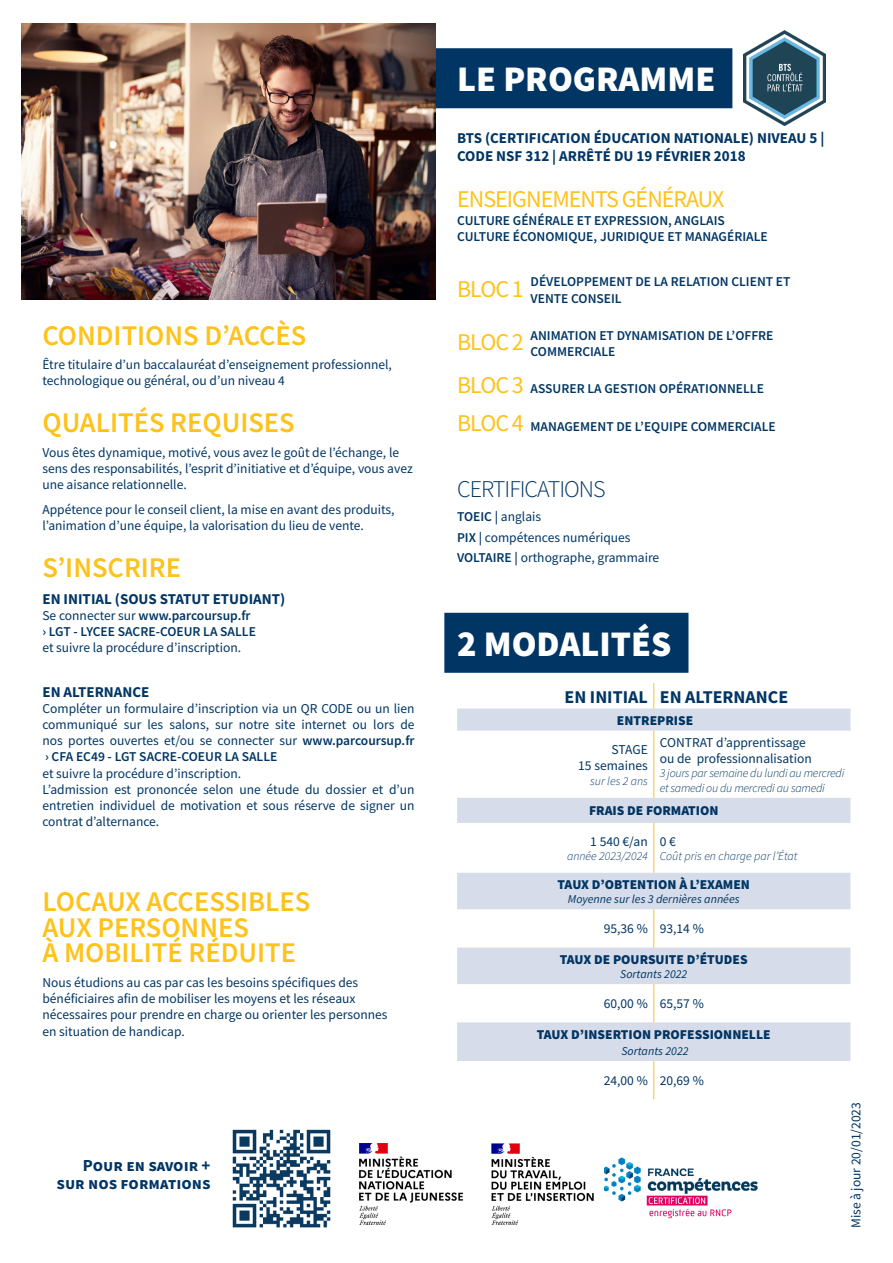
<style>
.page{position:relative;width:893px;height:1263px;background:#fff}
.page>*{position:absolute;margin:0;border:0;box-sizing:border-box;transform-origin:0 0}
.t1{font:900 36px "Source Sans Pro";color:#fff}
.TITRE_COULEUR{font:600 28.5px/25.5px "Source Sans Pro";color:#fec21a}
.Titre_blanc{font:600 28.5px "Source Sans Pro";color:#fec21a}
.Titre_fin{font:24px "Source Sans Pro";letter-spacing:-.04em;color:#fec21a}
.Titre_fin-2{font:300 24px "Source Sans Pro";letter-spacing:-.04em;color:#003564}
.Titre_gras{font:700 18px "Source Sans Pro";color:#003564}
.t2{font:700 16.8px "Source Sans Pro";color:#003564}
.Titre_gras-2{font:700 15px/18px "Source Sans Pro";color:#003564}
.Corps_de_texte{font:13.5px/16.2px "Source Sans Pro";color:#003564}
.Titre_fin-3{font:600 13.5px/16.2px "Source Sans Pro";color:#003564}
.Corps_de_texte-2{font:900 13.5px "Source Sans Pro";color:#003564}
.Corps_de_texte-3{font:italic 300 12px/14.4px "Source Sans Pro";letter-spacing:-.02em;color:#003564}
.Corps_de_texte-4{font:italic 12px "Source Sans Pro";color:#003564}
.Corps_de_texte-5{font:italic 300 12px "Source Sans Pro";color:#003564}
.s1{font-weight:400}
.s2{font-weight:600}
.s3{font-weight:400;font-size:24px;color:#fec21a}
</style>
<div class="page">
<div style="left:393px;top:48px;width:339px;height:60px;background:#003564"></div>
<div style="left:444px;top:613px;width:244px;height:60px;background:#003564"></div>
<svg style="left:457px;top:708px;width:393px;height:353px"></svg>
<svg style="left:653px;top:683px;width:1px;height:25px"></svg>
<hr style="left:653px;top:731px;width:1px;height:67px;background:#fec21a">
<hr style="left:653px;top:823px;width:1px;height:50px;background:#fec21a">
<hr style="left:653px;top:909px;width:1px;height:38px;background:#fec21a">
<hr style="left:653px;top:984px;width:1px;height:38px;background:#fec21a">
<hr style="left:653px;top:1061px;width:1px;height:38px;background:#fec21a">
<img style="left:21px;top:23px;width:415px;height:277px">
<img style="left:604px;top:1157px;width:154px;height:62px">
<img style="left:232px;top:1129px;width:99px;height:99px">
<img style="left:491px;top:1143px;width:103px;height:82px">
<img style="left:360px;top:1143px;width:103px;height:82px">
<img style="left:743px;top:31px;width:82px;height:94px">
<p class="Titre_blanc" style="left:42px;top:316px;width:265px">CONDITIONS D’ACCÈS</p>
<p class="Corps_de_texte" style="left:42px;top:357px;width:351px">Être titulaire d’un baccalauréat d’enseignement professionnel, technologique ou général, ou d’un niveau 4</p>
<p class="TITRE_COULEUR" style="left:42px;top:410px;width:254px">QUALITÉS REQUISES</p>
<p class="Corps_de_texte" style="left:42px;top:444px;width:372px">Vous êtes dynamique, motivé, vous avez le goût de l’échange, le sens des responsabilités, l’esprit d’initiative et d’équipe, vous avez une aisance relationnelle.</p>
<p class="Corps_de_texte" style="left:42px;top:501px;width:354px">Appétence pour le conseil client, la mise en avant des produits, l’animation d’une équipe, la valorisation du lieu de vente.</p>
<p class="Titre_blanc" style="left:42px;top:549px;width:140px">S’INSCRIRE</p>
<p class="Titre_gras-2" style="left:42px;top:589px;width:244px">EN INITIAL (SOUS STATUT ETUDIANT)</p>
<p class="Titre_fin-3" style="left:42px;top:607px;width:215px"><span class="s1">Se connecter sur</span> www.parcoursup.fr › LGT - LYCEE SACRE-COEUR LA SALLE</p>
<p class="Corps_de_texte" style="left:42px;top:639px;width:200px">et suivre la procédure d’inscription.</p>
<p class="Titre_gras-2" style="left:42px;top:682px;width:109px">EN ALTERNANCE</p>
<p class="Corps_de_texte" style="left:42px;top:700px;width:374px;text-align:justify">Compléter un formulaire d’inscription via un QR CODE ou un lien communiqué sur les salons, sur notre site internet ou lors de nos portes ouvertes et/ou se connecter sur <span class="s2">www.parcoursup.fr › CFA EC49 - LGT SACRE-COEUR LA SALLE</span></p>
<p class="Corps_de_texte" style="left:42px;top:765px;width:200px">et suivre la procédure d’inscription.</p>
<p class="Corps_de_texte" style="left:42px;top:781px;width:374px;text-align:justify">L’admission est prononcée selon une étude du dossier et d’un entretien individuel de motivation et sous réserve de signer un contrat d’alternance.</p>
<p class="TITRE_COULEUR" style="left:42px;top:889px;width:269px">LOCAUX ACCESSIBLES<br>AUX PERSONNES<br>À MOBILITÉ RÉDUITE</p>
<p class="Corps_de_texte" style="left:42px;top:974px;width:347px">Nous étudions au cas par cas les besoins spécifiques des bénéficiaires afin de mobiliser les moyens et les réseaux nécessaires pour prendre en charge ou orienter les personnes en situation de handicap.</p>
<p class="t2" style="left:83px;top:1154px;width:129px">Pour en savoir +</p>
<p class="t2" style="left:57px;top:1172px;width:156px">sur nos formations</p>
<p class="t1" style="left:457px;top:54px;width:260px">LE PROGRAMME</p>
<p class="Titre_gras-2" style="left:457px;top:129px;width:369px">BTS (CERTIFICATION ÉDUCATION NATIONALE) NIVEAU 5 |<br>CODE NSF 312 | ARRÊTÉ DU 19 FÉVRIER 2018</p>
<p class="Titre_fin" style="left:457px;top:184px;width:269px">ENSEIGNEMENTS GÉNÉRAUX</p>
<p class="Titre_fin-3" style="left:457px;top:212px;width:269px">CULTURE GÉNÉRALE ET EXPRESSION, ANGLAIS</p>
<p class="Titre_fin-3" style="left:457px;top:229px;width:312px">CULTURE ÉCONOMIQUE, JURIDIQUE ET MANAGÉRIALE</p>
<p class="Titre_fin-3" style="left:531px;top:274px;width:262px;text-indent:-73px"><span class="s3">BLOC 1</span> DÉVELOPPEMENT DE LA RELATION CLIENT ET<br>VENTE CONSEIL</p>
<p class="Titre_fin-3" style="left:531px;top:327px;width:244px;text-indent:-73px"><span class="s3">BLOC 2</span> ANIMATION ET DYNAMISATION DE L’OFFRE<br>COMMERCIALE</p>
<p class="Titre_fin-3" style="left:457px;top:381px;width:308px"><span class="s3">BLOC 3</span> ASSURER LA GESTION OPÉRATIONNELLE</p>
<p class="Titre_fin-3" style="left:457px;top:418px;width:320px"><span class="s3">BLOC 4</span> MANAGEMENT DE L’EQUIPE COMMERCIALE</p>
<p class="Titre_fin-2" style="left:457px;top:474px;width:150px">CERTIFICATIONS</p>
<p class="Corps_de_texte" style="left:457px;top:509px;width:86px"><span class="s2">TOEIC |</span> anglais</p>
<p class="Corps_de_texte" style="left:457px;top:529px;width:175px"><span class="s2">PIX |</span> compétences numériques</p>
<p class="Corps_de_texte" style="left:457px;top:550px;width:204px"><span class="s2">VOLTAIRE |</span> orthographe, grammaire</p>
<p class="t1" style="left:457px;top:619px;width:216px">2 MODALITÉS</p>
<p class="Titre_gras" style="left:564px;top:684px;width:85px">EN INITIAL</p>
<p class="Titre_gras" style="left:660px;top:684px;width:130px">EN ALTERNANCE</p>
<p class="Corps_de_texte-2" style="left:617px;top:711px;width:78px">ENTREPRISE</p>
<p class="Corps_de_texte" style="left:578px;top:741px;width:71px;text-align:right">STAGE<br>15 semaines</p>
<p class="Corps_de_texte-5" style="left:590px;top:773px;width:59px">sur les 2 ans</p>
<p class="Corps_de_texte" style="left:660px;top:734px;width:153px">CONTRAT d’apprentissage ou de professionnalisation</p>
<p class="Corps_de_texte-3" style="left:660px;top:766px;width:186px">3 jours par semaine du lundi au mercredi et samedi ou du mercredi au samedi</p>
<p class="Corps_de_texte-2" style="left:589px;top:802px;width:131px">FRAIS DE FORMATION</p>
<p class="Corps_de_texte" style="left:590px;top:833px;width:59px">1 540 €/an</p>
<p class="Corps_de_texte-5" style="left:567px;top:849px;width:82px">année 2023/2024</p>
<p class="Corps_de_texte" style="left:660px;top:833px;width:18px">0 €</p>
<p class="Corps_de_texte-5" style="left:660px;top:849px;width:139px">Coût pris en charge par l’État</p>
<p class="Corps_de_texte-2" style="left:558px;top:875px;width:194px">TAUX D’OBTENTION À L’EXAMEN</p>
<p class="Corps_de_texte-4" style="left:568px;top:892px;width:173px">Moyenne sur les 3 dernières années</p>
<p class="Corps_de_texte" style="left:604px;top:921px;width:46px">95,36 %</p>
<p class="Corps_de_texte" style="left:660px;top:921px;width:46px">93,14 %</p>
<p class="Corps_de_texte-2" style="left:560px;top:950px;width:189px">TAUX DE POURSUITE D’ÉTUDES</p>
<p class="Corps_de_texte-4" style="left:620px;top:966px;width:69px">Sortants 2022</p>
<p class="Corps_de_texte" style="left:604px;top:996px;width:46px">60,00 %</p>
<p class="Corps_de_texte" style="left:660px;top:996px;width:46px">65,57 %</p>
<p class="Corps_de_texte-2" style="left:537px;top:1025px;width:235px">TAUX D’INSERTION PROFESSIONNELLE</p>
<p class="Corps_de_texte-4" style="left:621px;top:1043px;width:69px">Sortants 2022</p>
<p class="Corps_de_texte" style="left:604px;top:1072px;width:46px">24,00 %</p>
<p class="Corps_de_texte" style="left:660px;top:1072px;width:46px">20,69 %</p>
<p class="Corps_de_texte" style="left:848px;top:1228px;width:128px;rotate:-90deg">Mise à jour 20/01/2023</p>
</div>
